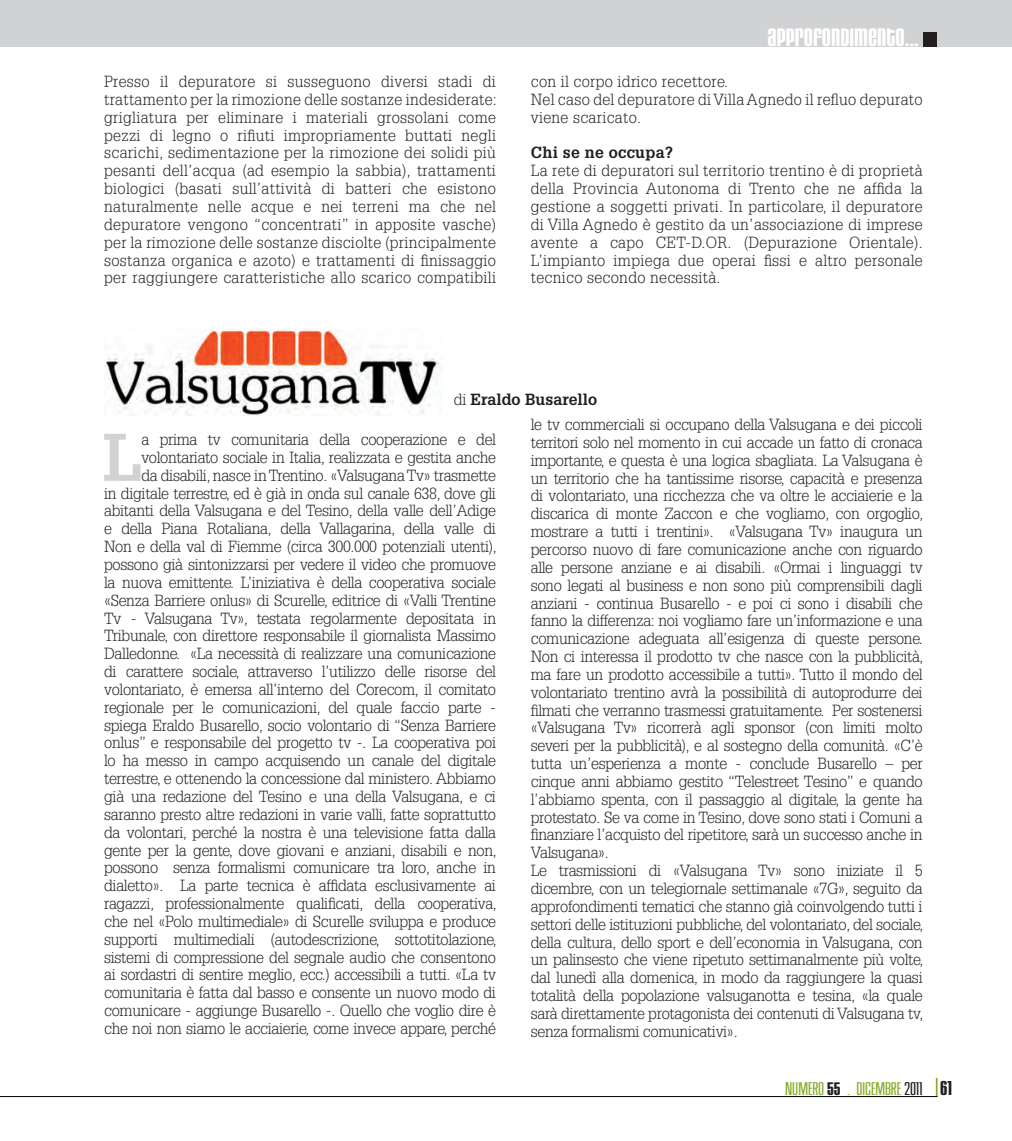
<style>
.page{position:relative;width:1012px;height:1141px;background:#fff}
.page>*{position:absolute;margin:0;border:0;box-sizing:border-box;transform-origin:0 0}
.t1{font:700 65.62px "Glypha";color:#d1d2d4}
.t2{font:26.25px "House Gothic Bold Alt Caps";color:#fff}
.t3{font:19.25px "House Gothic Light Two";color:#88ac2e}
.t4{font:300 15.75px/17.8px "Glypha";letter-spacing:-.02em;color:#231f20;text-align:justify}
.t5{font:300 15.75px/17.8px "Glypha";letter-spacing:.02em;color:#231f20}
.t6{font:700 15.75px "Glypha";color:#231f20}
.t7{font:700 15.75px "Glypha";letter-spacing:.02em;color:#231f20}
.s1{font-weight:300}
.s2{font-family:"House Gothic Bold Alt Caps";color:#231f20}
.s3{color:#231f20}
.s4{font-family:"House Gothic Bold Alt Caps";font-size:21px;color:#231f20}
</style>
<div class="page">
<svg style="left:936px;top:1078px;width:2px;height:18px"></svg>
<hr style="left:0;top:1096px;width:938px;height:1px;background:#000">
<div style="left:0;top:0;width:1012px;height:47px;background:#d1d2d4"></div>
<div style="left:923px;top:33px;width:14px;height:14px;background:#231f20"></div>
<img style="left:105px;top:329px;width:338px;height:87px">
<h2 class="t2" style="left:768px;top:22px;width:153px">APPROFONDIMENTO...</h2>
<p class="t4" style="left:104px;top:72px;width:394px">Presso il depuratore si susseguono diversi stadi di trattamento per la rimozione delle sostanze indesiderate: grigliatura per eliminare i materiali grossolani come pezzi di legno o rifiuti impropriamente buttati negli scarichi, sedimentazione per la rimozione dei solidi più pesanti dell’acqua (ad esempio la sabbia), trattamenti biologici (basati sull’attività di batteri che esistono naturalmente nelle acque e nei terreni ma che nel depuratore vengono “concentrati” in apposite vasche) per la rimozione delle sostanze disciolte (principalmente sostanza organica e azoto) e trattamenti di finissaggio per raggiungere caratteristiche allo scarico compatibili</p>
<p class="t5" style="left:531px;top:72px;width:393px">con il corpo idrico recettore.<br>Nel caso del depuratore di Villa Agnedo il refluo depurato viene scaricato.</p>
<p class="t7" style="left:531px;top:143px;width:144px">Chi se ne occupa?</p>
<p class="t4" style="left:531px;top:162px;width:393px">La rete di depuratori sul territorio trentino è di proprietà della Provincia Autonoma di Trento che ne affida la gestione a soggetti privati. In particolare, il depuratore di Villa Agnedo è gestito da un’associazione di imprese avente a capo CET-D.OR. (Depurazione Orientale).<br>L’impianto impiega due operai fissi e altro personale tecnico secondo necessità.</p>
<p class="t6" style="left:454px;top:390px;width:145px"><span class="s1">di</span> Eraldo Busarello</p>
<p class="t4" style="left:104px;top:430px;width:394px;text-align:right">a prima tv comunitaria della cooperazione e del volontariato sociale in Italia, realizzata e gestita anche<br>da disabili, nasce in Trentino. «Valsugana Tv» trasmette<br>in digitale terrestre, ed è già in onda sul canale 638, dove gli abitanti della Valsugana e del Tesino, della valle dell’Adige e della Piana Rotaliana, della Vallagarina, della valle di Non e della val di Fiemme (circa 300.000 potenziali utenti), possono già sintonizzarsi per vedere il video che promuove la nuova emittente. L’iniziativa è della cooperativa sociale «Senza Barriere onlus» di Scurelle, editrice di «Valli Trentine Tv - Valsugana Tv», testata regolarmente depositata in Tribunale, con direttore responsabile il giornalista Massimo Dalledonne. «La necessità di realizzare una comunicazione di carattere sociale, attraverso l’utilizzo delle risorse del volontariato, è emersa all’interno del Corecom, il comitato regionale per le comunicazioni, del quale faccio parte - spiega Eraldo Busarello, socio volontario di “Senza Barriere onlus” e responsabile del progetto tv -. La cooperativa poi lo ha messo in campo acquisendo un canale del digitale terrestre, e ottenendo la concessione dal ministero. Abbiamo già una redazione del Tesino e una della Valsugana, e ci saranno presto altre redazioni in varie valli, fatte soprattutto da volontari, perché la nostra è una televisione fatta dalla gente per la gente, dove giovani e anziani, disabili e non, possono senza formalismi comunicare tra loro, anche in dialetto». La parte tecnica è affidata esclusivamente ai ragazzi, professionalmente qualificati, della cooperativa, che nel «Polo multimediale» di Scurelle sviluppa e produce supporti multimediali (autodescrizione, sottotitolazione, sistemi di compressione del segnale audio che consentono ai sordastri di sentire meglio, ecc.) accessibili a tutti. «La tv comunitaria è fatta dal basso e consente un nuovo modo di comunicare - aggiunge Busarello -. Quello che voglio dire è che noi non siamo le acciaierie, come invece appare, perché</p>
<h1 class="t1" style="left:103px;top:417px;width:42px">L</h1>
<p class="t4" style="left:531px;top:415px;width:394px;text-align:left">le tv commerciali si occupano della Valsugana e dei piccoli territori solo nel momento in cui accade un fatto di cronaca importante, e questa è una logica sbagliata. La Valsugana è un territorio che ha tantissime risorse, capacità e presenza di volontariato, una ricchezza che va oltre le acciaierie e la discarica di monte Zaccon e che vogliamo, con orgoglio, mostrare a tutti i trentini». «Valsugana Tv» inaugura un percorso nuovo di fare comunicazione anche con riguardo alle persone anziane e ai disabili. «Ormai i linguaggi tv sono legati al business e non sono più comprensibili dagli anziani - continua Busarello - e poi ci sono i disabili che fanno la differenza: noi vogliamo fare un’informazione e una comunicazione adeguata all’esigenza di queste persone.<br>Non ci interessa il prodotto tv che nasce con la pubblicità, ma fare un prodotto accessibile a tutti». Tutto il mondo del volontariato trentino avrà la possibilità di autoprodurre dei filmati che verranno trasmessi gratuitamente. Per sostenersi «Valsugana Tv» ricorrerà agli sponsor (con limiti molto severi per la pubblicità), e al sostegno della comunità. «C’è tutta un’esperienza a monte - conclude Busarello – per cinque anni abbiamo gestito “Telestreet Tesino” e quando l’abbiamo spenta, con il passaggio al digitale, la gente ha protestato. Se va come in Tesino, dove sono stati i Comuni a finanziare l’acquisto del ripetitore, sarà un successo anche in Valsugana».<br>Le trasmissioni di «Valsugana Tv» sono iniziate il 5 dicembre, con un telegiornale settimanale «7G», seguito da approfondimenti tematici che stanno già coinvolgendo tutti i settori delle istituzioni pubbliche, del volontariato, del sociale, della cultura, dello sport e dell’economia in Valsugana, con un palinsesto che viene ripetuto settimanalmente più volte, dal lunedì alla domenica, in modo da raggiungere la quasi totalità della popolazione valsuganotta e tesina, «la quale sarà direttamente protagonista dei contenuti di Valsugana tv, senza formalismi comunicativi».</p>
<p class="t3" style="left:785px;top:1078px;width:8px">NUMERO</p>
<p class="t3" style="left:827px;top:1078px;width:126px"><span class="s2">55</span> . DICEMBRE <span class="s3">2011</span> <span class="s4">61</span></p>
</div>
